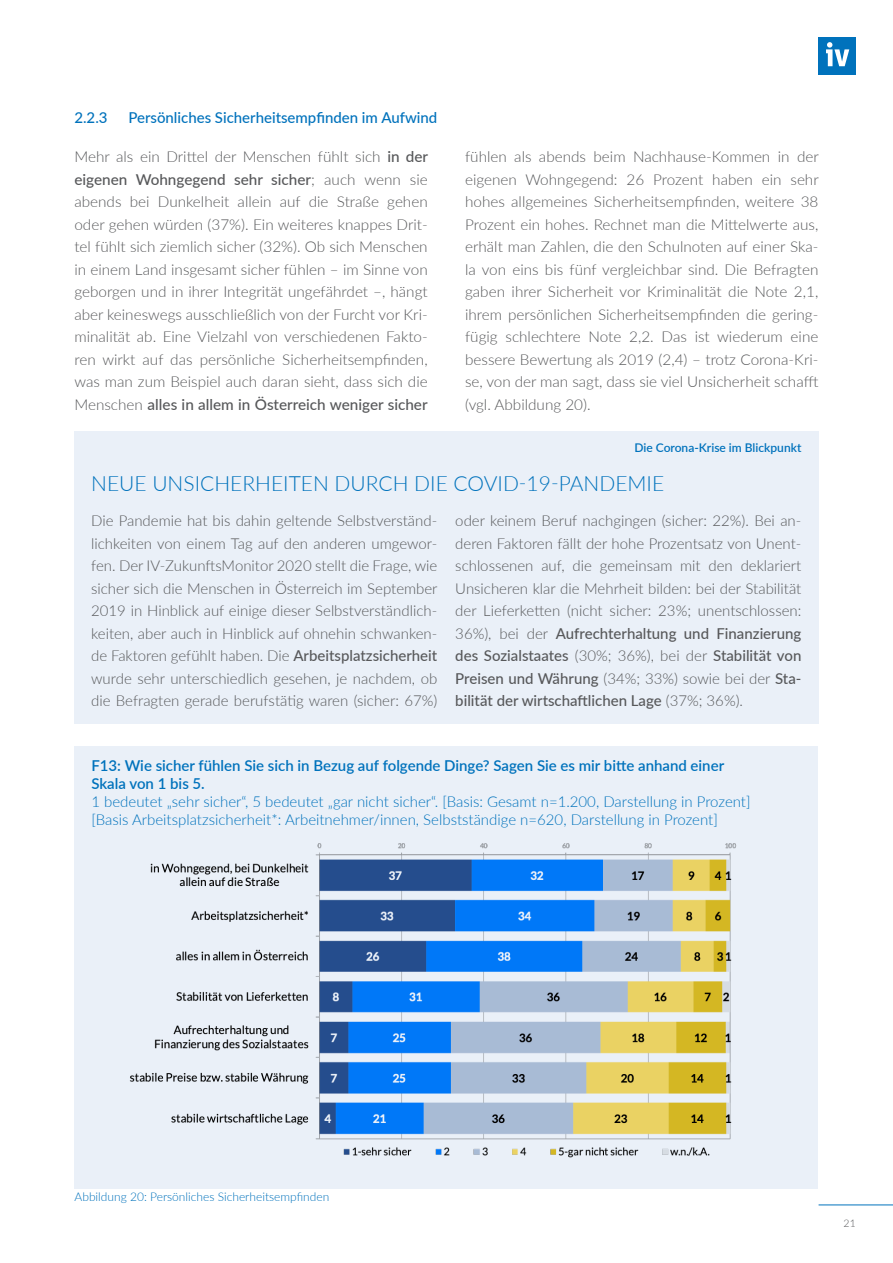
<style>
.page{position:relative;width:893px;height:1263px;background:#fff}
.page>*{position:absolute;margin:0;border:0;box-sizing:border-box;transform-origin:0 0}
.SL_industrie{font:300 21px "Lato";color:#0072bc}
.flies_10_14{font:300 15px/22.5px "Lato";color:#57585a;text-align:justify}
.flies_aufzählung{font:300 15px/22.5px "Lato";color:#57585a;text-align:justify}
.Absatzformat_1{font:300 15px/18px "Lato";color:#0072bc}
.SL_blau_10{font:500 15px "Lato";color:#0072bc}
.Paragraph_Style_2{font:300 12px "Lato";color:#0072bc}
.SL_industrie-2{font:600 12px "Lato";color:#0072bc}
.t1{font:300 10.5px "Lato";color:#57585a}
.s1{font-weight:500}
.s2{font-weight:600}
</style>
<div class="page">
<div style="left:819px;top:37px;width:37px;height:37px;background:#0072bc"></div>
<svg style="left:826px;top:42px;width:23px;height:24px"></svg>
<hr style="left:819px;top:1205px;width:74px;height:1px;background:#0072bc">
<div style="left:74px;top:432px;width:744px;height:292px;background:#eaf0f8"></div>
<div style="left:75px;top:746px;width:743px;height:442px;background:#eaf0f8"></div>
<img style="left:129px;top:843px;width:608px;height:315px">
<p class="SL_blau_10" style="left:74px;top:106px;width:35px">2.2.3</p>
<p class="SL_blau_10" style="left:128px;top:106px;width:310px">Persönliches Sicherheitsempfinden im Aufwind</p>
<p class="flies_10_14" style="left:74px;top:145px;width:355px">Mehr als ein Drittel der Menschen fühlt sich <span class="s1">in der eigenen Wohngegend sehr sicher</span>; auch wenn sie abends bei Dunkelheit allein auf die Straße gehen oder gehen würden (37%). Ein weiteres knappes Drit&shy;tel fühlt sich ziemlich sicher (32%). Ob sich Menschen in einem Land insgesamt sicher fühlen – im Sinne von geborgen und in ihrer Integrität ungefährdet –, hängt aber keineswegs ausschließlich von der Furcht vor Kri&shy;minalität ab. Eine Vielzahl von verschiedenen Fakto&shy;ren wirkt auf das persönliche Sicherheitsempfinden, was man zum Beispiel auch daran sieht, dass sich die Menschen <span class="s1">alles in allem in Österreich weniger sicher</span></p>
<p class="flies_10_14" style="left:465px;top:145px;width:355px">fühlen als abends beim Nachhause-Kommen in der eigenen Wohngegend: 26 Prozent haben ein sehr hohes allgemeines Sicherheitsempfinden, weitere 38<br>Prozent ein hohes. Rechnet man die Mittelwerte aus, erhält man Zahlen, die den Schulnoten auf einer Ska&shy;la von eins bis fünf vergleichbar sind. Die Befragten gaben ihrer Sicherheit vor Kriminalität die Note 2,1, ihrem persönlichen Sicherheitsempfinden die gering&shy;fügig schlechtere Note 2,2. Das ist wiederum eine bessere Bewertung als 2019 (2,4) – trotz Corona-Kri&shy;se, von der man sagt, dass sie viel Unsicherheit schafft (vgl. Abbildung 20).</p>
<p class="SL_industrie-2" style="left:634px;top:439px;width:168px">Die Corona-Krise im Blickpunkt</p>
<p class="SL_industrie" style="left:91px;top:469px;width:575px">NEUE UNSICHERHEITEN DURCH DIE COVID-19-PANDEMIE</p>
<p class="flies_aufzählung" style="left:91px;top:509px;width:348px">Die Pandemie hat bis dahin geltende Selbstverständ&shy;lichkeiten von einem Tag auf den anderen umgewor&shy;fen. Der IV-ZukunftsMonitor 2020 stellt die Frage, wie sicher sich die Menschen in Österreich im September 2019 in Hinblick auf einige dieser Selbstverständlich&shy;keiten, aber auch in Hinblick auf ohnehin schwanken&shy;de Faktoren gefühlt haben. Die <span class="s1">Arbeitsplatzsicherheit </span>wurde sehr unterschiedlich gesehen, je nachdem, ob die Befragten gerade berufstätig waren (sicher: 67%)</p>
<p class="flies_aufzählung" style="left:455px;top:509px;width:348px">oder keinem Beruf nachgingen (sicher: 22%). Bei an&shy;deren Faktoren fällt der hohe Prozentsatz von Unent&shy;schlossenen auf, die gemeinsam mit den deklariert Unsicheren klar die Mehrheit bilden: bei der Stabilität der Lieferketten (nicht sicher: 23%; unentschlossen:<br>36%), bei der <span class="s1">Aufrechterhaltung und Finanzierung des Sozialstaates</span> (30%; 36%), bei der <span class="s1">Stabilität von Preisen und Währung</span> (34%; 33%) sowie bei der <span class="s1">Sta&shy;bilität der wirtschaftlichen Lage</span> (37%; 36%).</p>
<p class="Absatzformat_1" style="left:91px;top:756px;width:661px"><span class="s2">F13: Wie sicher fühlen Sie sich in Bezug auf folgende Dinge? Sagen Sie es mir bitte anhand einer Skala von 1 bis 5.<br></span>1 bedeutet „sehr sicher“, 5 bedeutet „gar nicht sicher“. [Basis: Gesamt n=1.200, Darstellung in Prozent] [Basis Arbeitsplatzsicherheit*: Arbeitnehmer/innen, Selbstständige n=620, Darstellung in Prozent]</p>
<p class="Paragraph_Style_2" style="left:75px;top:1189px;width:256px">Abbildung 20: Persönliches Sicherheitsempfinden</p>
<p class="t1" style="left:844px;top:1216px;width:14px">21</p>
</div>
